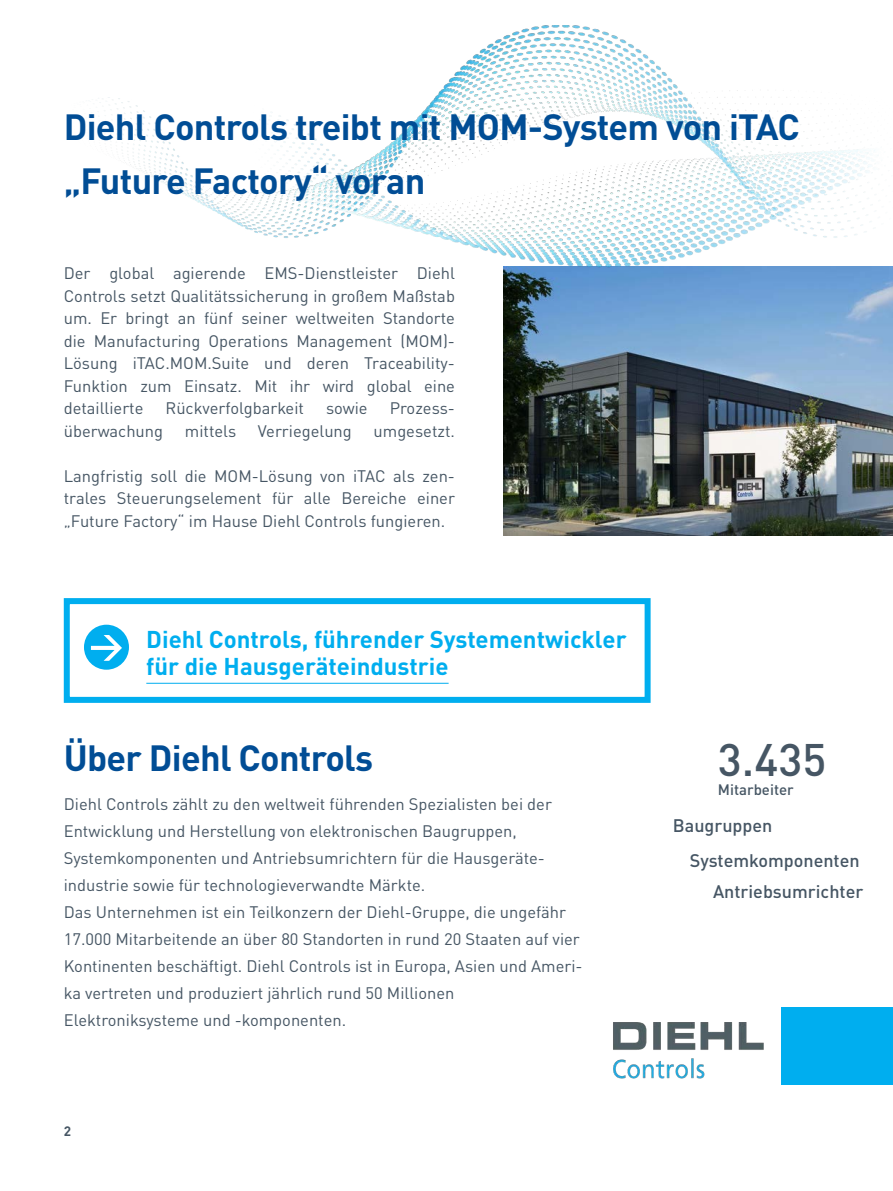
<style>
.page{position:relative;width:893px;height:1191px;background:#fff}
.page>*{position:absolute;margin:0;border:0;box-sizing:border-box;transform-origin:0 0}
.Adress_block{font:500 45px "DIN Pro";color:#465664}
.Headline_30pt{font:700 36px "DIN Pro";letter-spacing:-.02em;color:#014d95}
.Benefits_Content{font:700 24px/27px "DIN Pro";color:#00aeef}
.Adress_block-2{font:500 18px "DIN Pro";color:#465664}
.Caption_large{font:16.5px/22.5px "DIN Pro";color:#465664;text-align:justify}
.Adress_block-3{font:500 15px "DIN Pro";color:#465664}
.t1{font:700 13.5px "DIN Pro";color:#465664}
</style>
<div class="page">
<div style="left:781px;top:1007px;width:112px;height:77px;background:#00aeef"></div>
<img style="left:613px;top:1022px;width:151px;height:57px">
<img style="left:503px;top:283px;width:390px;height:252px">
<img style="left:98px;top:26px;width:795px;height:257px">
<hr style="left:146px;top:683px;width:303px;height:1px;background:#00aeef">
<div style="left:64px;top:598px;width:587px;height:105px;border:6px solid #00aeef"></div>
<div style="left:84px;top:624px;width:45px;height:45px;background:#00aeef;border-radius:50%"></div>
<svg style="left:91px;top:635px;width:31px;height:26px"></svg>
<p class="Headline_30pt" style="left:64px;top:99px;width:737px">Diehl Controls treibt mit MOM-System von iTAC</p>
<p class="Headline_30pt" style="left:64px;top:153px;width:363px">„Future Factory“ voran</p>
<p class="Caption_large" style="left:64px;top:260px;width:393px">Der global agierende EMS-Dienstleister Diehl Controls setzt Qualitätssicherung in großem Maßstab um. Er bringt an fünf seiner weltweiten Standorte die Manufacturing Operations Management (MOM)- Lösung iTAC.MOM.Suite und deren Traceability-Funktion zum Einsatz. Mit ihr wird global eine detaillierte</p>
<p class="Caption_large" style="left:166px;top:395px;width:140px">Rückverfolgbarkeit</p>
<p class="Caption_large" style="left:326px;top:395px;width:43px">sowie</p>
<p class="Caption_large" style="left:390px;top:395px;width:67px">Prozess-</p>
<p class="Caption_large" style="left:64px;top:418px;width:101px">überwachung</p>
<p class="Caption_large" style="left:185px;top:418px;width:53px">mittels</p>
<p class="Caption_large" style="left:258px;top:418px;width:95px">Verriegelung</p>
<p class="Caption_large" style="left:374px;top:418px;width:83px">umgesetzt.</p>
<p class="Caption_large" style="left:64px;top:463px;width:393px">Langfristig soll die MOM-Lösung von iTAC als zen&shy;trales Steuerungselement für alle Bereiche einer „Future Factory“ im Hause Diehl Controls fungieren.</p>
<p class="Benefits_Content" style="left:146px;top:624px;width:482px">Diehl Controls, führender Systementwickler für die Hausgeräteindustrie</p>
<p class="Headline_30pt" style="left:64px;top:729px;width:311px">Über Diehl Controls</p>
<p class="Caption_large" style="left:64px;top:788px;width:490px;line-height:27px;text-align:left">Diehl Controls zählt zu den weltweit führenden Spezialisten bei der Entwicklung und Herstellung von elektronischen Baugruppen, Systemkomponenten und Antriebsumrichtern für die Hausgeräte&shy;industrie sowie für technologieverwandte Märkte.</p>
<p class="Caption_large" style="left:64px;top:896px;width:520px;line-height:27px;text-align:left">Das Unternehmen ist ein Teilkonzern der Diehl-Gruppe, die ungefähr 17.000 Mitarbeitende an über 80 Standorten in rund 20 Staaten auf vier Kontinenten beschäftigt. Diehl Controls ist in Europa, Asien und Ameri&shy;ka vertreten und produziert jährlich rund 50 Millionen Elektroniksysteme und -komponenten.</p>
<p class="t1" style="left:64px;top:1120px;width:9px">2</p>
<p class="Adress_block" style="left:718px;top:725px;width:110px">3.435</p>
<p class="Adress_block-3" style="left:718px;top:778px;width:77px">Mitarbeiter</p>
<p class="Adress_block-2" style="left:673px;top:811px;width:101px">Baugruppen</p>
<p class="Adress_block-2" style="left:690px;top:846px;width:171px">Systemkomponenten</p>
<p class="Adress_block-2" style="left:713px;top:878px;width:152px">Antriebsumrichter</p>
</div>
